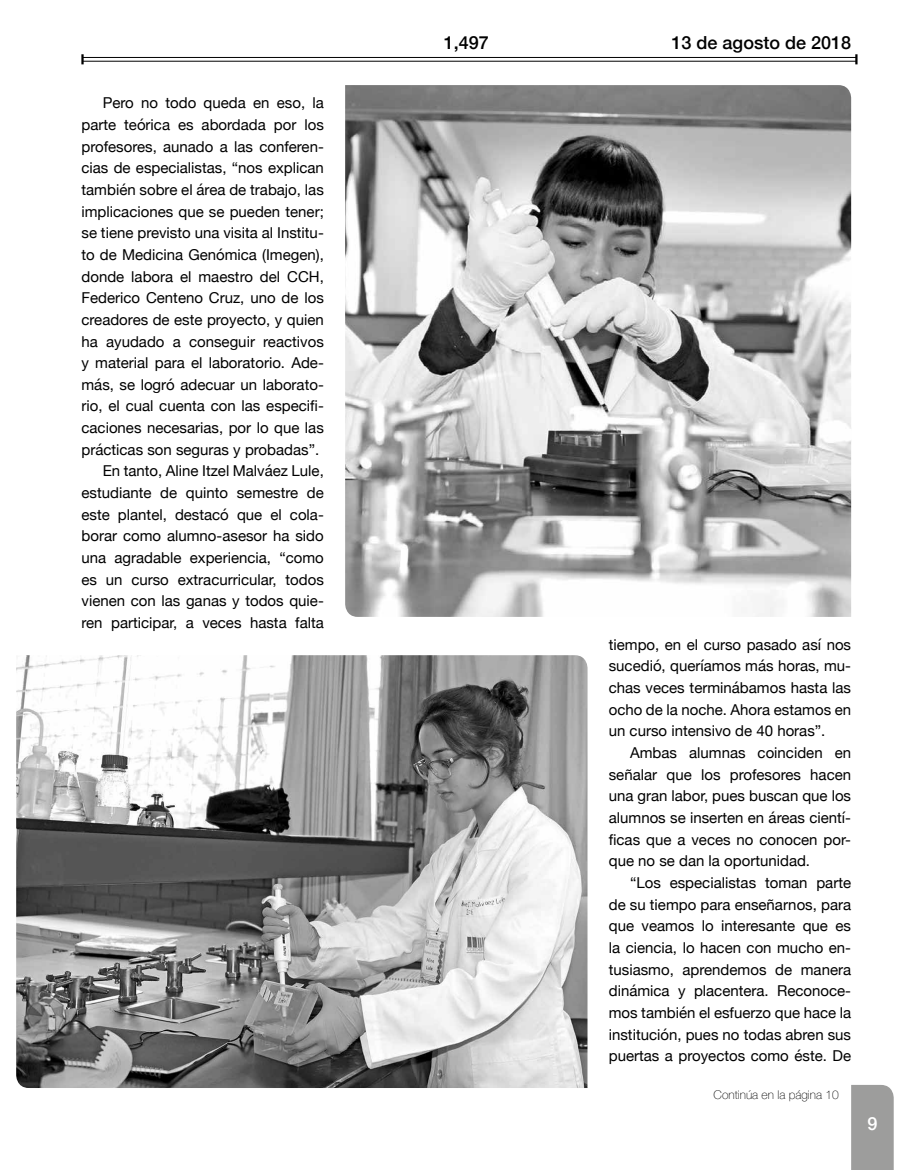
<style>
.page{position:relative;width:915px;height:1170px;background:#fff}
.page>*{position:absolute;margin:0;border:0;box-sizing:border-box;transform-origin:0 0}
.t1{font:500 18px "Helvetica Neue";color:#000}
.t2{font:500 18px "Helvetica Neue";color:#fff}
.t3{font:15px/21.6px "Helvetica Neue";color:#000;text-align:justify}
.t4{font:100 12px "Helvetica Neue";color:#000}
</style>
<div class="page">
<div style="left:851px;top:1085px;width:42px;height:84px;background:#9d9d9c"></div>
<hr style="left:82px;top:57px;width:774px;height:1px;background:#000">
<hr style="left:82px;top:61px;width:774px;height:1px;background:#000">
<svg style="left:855px;top:54px;width:2px;height:10px"></svg>
<svg style="left:81px;top:54px;width:3px;height:10px"></svg>
<img style="left:345px;top:85px;width:505px;height:532px">
<img style="left:16px;top:655px;width:571px;height:432px">
<p class="t3" style="left:103px;top:93px;width:222px">Pero no todo queda en eso, la</p>
<p class="t3" style="left:81px;top:115px;width:244px">parte teórica es abordada por los</p>
<p class="t3" style="left:81px;top:136px;width:244px">profesores, aunado a las conferen-</p>
<p class="t3" style="left:81px;top:158px;width:244px">cias de especialistas, “nos explican</p>
<p class="t3" style="left:81px;top:180px;width:244px">también sobre el área de trabajo, las</p>
<p class="t3" style="left:81px;top:201px;width:244px">implicaciones que se pueden tener;</p>
<p class="t3" style="left:81px;top:223px;width:244px">se tiene previsto una visita al Institu-</p>
<p class="t3" style="left:81px;top:244px;width:244px">to de Medicina Genómica (Imegen),</p>
<p class="t3" style="left:81px;top:266px;width:244px">donde labora el maestro del CCH,</p>
<p class="t3" style="left:81px;top:288px;width:244px">Federico Centeno Cruz, uno de los</p>
<p class="t3" style="left:81px;top:309px;width:244px">creadores de este proyecto, y quien</p>
<p class="t3" style="left:81px;top:331px;width:244px">ha ayudado a conseguir reactivos</p>
<p class="t3" style="left:81px;top:353px;width:244px">y material para el laboratorio. Ade-</p>
<p class="t3" style="left:81px;top:374px;width:244px">más, se logró adecuar un laborato-</p>
<p class="t3" style="left:81px;top:396px;width:244px">rio, el cual cuenta con las especifi-</p>
<p class="t3" style="left:81px;top:418px;width:244px">caciones necesarias, por lo que las</p>
<p class="t3" style="left:81px;top:439px;width:239px">prácticas son seguras y probadas”.</p>
<p class="t3" style="left:103px;top:461px;width:222px">En tanto, Aline Itzel Malváez Lule,</p>
<p class="t3" style="left:81px;top:483px;width:244px">estudiante de quinto semestre de</p>
<p class="t3" style="left:81px;top:504px;width:244px">este plantel, destacó que el cola-</p>
<p class="t3" style="left:81px;top:526px;width:244px">borar como alumno-asesor ha sido</p>
<p class="t3" style="left:81px;top:547px;width:244px">una agradable experiencia, “como</p>
<p class="t3" style="left:81px;top:569px;width:244px">es un curso extracurricular, todos</p>
<p class="t3" style="left:81px;top:591px;width:244px">vienen con las ganas y todos quie-</p>
<p class="t3" style="left:81px;top:612px;width:244px">ren participar, a veces hasta falta</p>
<p class="t1" style="left:443px;top:28px;width:47px">1,497</p>
<p class="t1" style="left:671px;top:28px;width:181px">13 de agosto de 2018</p>
<p class="t3" style="left:608px;top:634px;width:244px">tiempo, en el curso pasado así nos sucedió, queríamos más horas, mu&shy;chas veces terminábamos hasta las ocho de la noche. Ahora estamos en un curso intensivo de 40 horas”.</p>
<p class="t3" style="left:608px;top:742px;width:244px;text-indent:21px">Ambas alumnas coinciden en señalar que los profesores hacen una gran labor, pues buscan que los alumnos se inserten en áreas cientí&shy;ficas que a veces no conocen por&shy;que no se dan la oportunidad.</p>
<p class="t3" style="left:608px;top:872px;width:244px;text-indent:21px">“Los especialistas toman parte de su tiempo para enseñarnos, para que veamos lo interesante que es la ciencia, lo hacen con mucho en&shy;tusiasmo, aprendemos de manera dinámica y placentera. Reconoce&shy;mos también el esfuerzo que hace la institución, pues no todas abren sus puertas a proyectos como éste. De</p>
<p class="t4" style="left:713px;top:1085px;width:127px">Continúa en la página 10</p>
<p class="t2" style="left:867px;top:1108px;width:12px">9</p>
</div>
